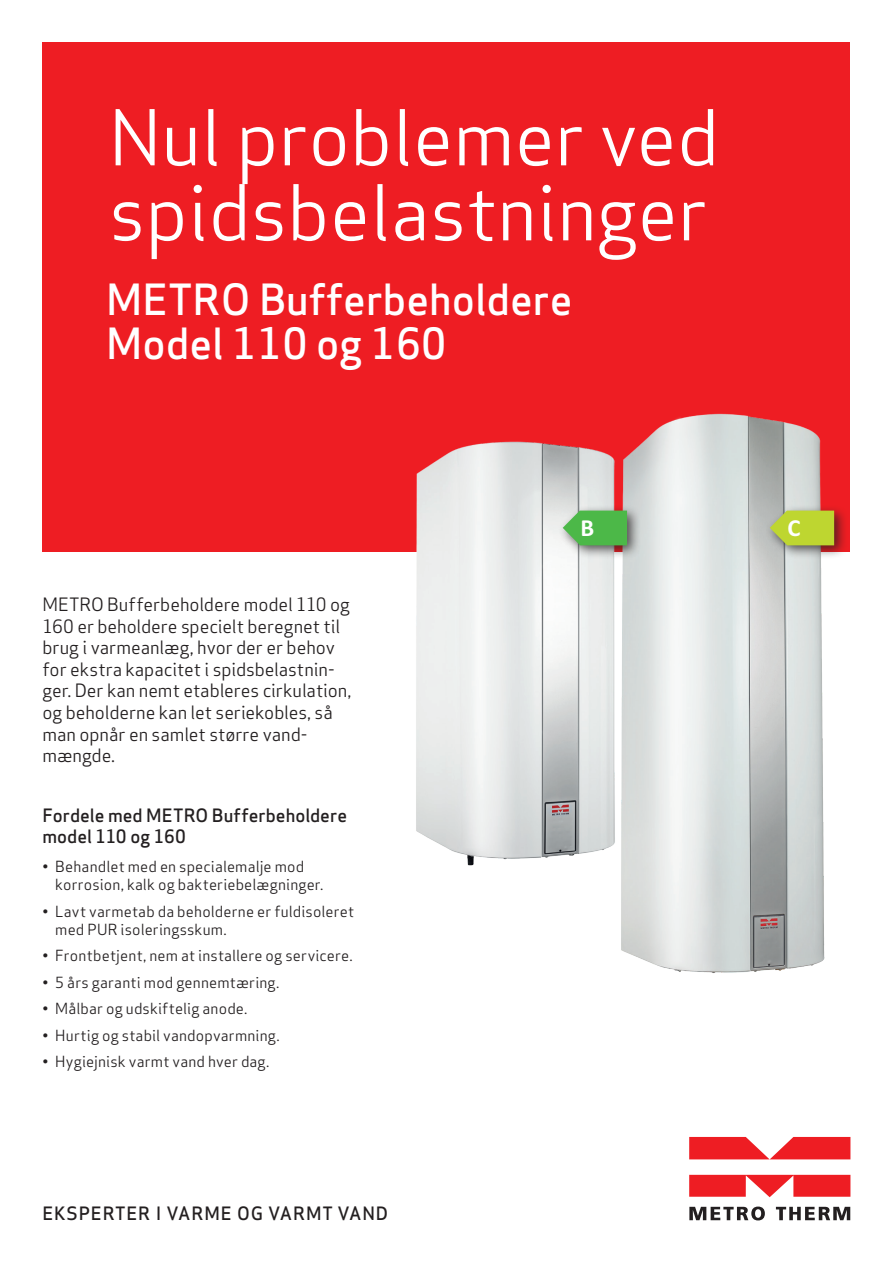
<style>
.page{position:relative;width:893px;height:1263px;background:#fff}
.page>*{position:absolute;margin:0;border:0;box-sizing:border-box;transform-origin:0 0}
.t1{font:75px/75px "Apex Sans";color:#fff}
.t2{font:500 42px/43.5px "Apex Sans";color:#fff}
.t3{font:700 24.6px "Calibri";color:#fff}
._3___Bodytxt{font:18px/21.6px "Apex Sans";letter-spacing:-.005em;color:#231f20}
._3___Bodytxt-2{font:500 18px/21px "Apex Sans";letter-spacing:.005em;color:#231f20}
._3___Bodytxt-3{font:500 18px "Apex Sans";letter-spacing:.05em;color:#231f20}
.t4{font:15px/18px "Apex Sans";letter-spacing:.01em;color:#231f20}
</style>
<div class="page">
<div style="left:43px;top:43px;width:807px;height:509px;background:#ee1d23"></div>
<svg style="left:689px;top:1206px;width:76px;height:14px"></svg>
<svg style="left:776px;top:1207px;width:74px;height:13px"></svg>
<svg style="left:689px;top:1175px;width:161px;height:22px;background:#f03f44"></svg>
<svg style="left:689px;top:1137px;width:161px;height:22px;background:#f03f44"></svg>
<img style="left:621px;top:413px;width:204px;height:560px">
<div style="left:765px;top:504px;width:83px;height:55px;background:#231f20;opacity:.75"></div>
<svg style="left:770px;top:511px;width:64px;height:34px;background:#bbd03f"></svg>
<img style="left:416px;top:433px;width:214px;height:446px">
<div style="left:557px;top:504px;width:84px;height:55px;background:#231f20;opacity:.75"></div>
<svg style="left:563px;top:511px;width:64px;height:34px;background:#5ebc5a"></svg>
<p class="t1" style="left:109px;top:93px;width:612px">Nul problemer ved spidsbelastninger</p>
<p class="t2" style="left:106px;top:273px;width:468px">METRO Bufferbeholdere<br>Model 110 og 160</p>
<p class="_3___Bodytxt" style="left:43px;top:592px;width:309px">METRO Bufferbeholdere model 110 og</p>
<p class="_3___Bodytxt" style="left:43px;top:613px;width:299px">160 er beholdere specielt beregnet til</p>
<p class="_3___Bodytxt" style="left:43px;top:635px;width:294px">brug i varmeanlæg, hvor der er behov</p>
<p class="_3___Bodytxt" style="left:43px;top:657px;width:310px">for ekstra kapacitet i spidsbelastnin&shy;ger. Der kan nemt etableres cirkulation,</p>
<p class="_3___Bodytxt" style="left:43px;top:700px;width:292px">og beholderne kan let seriekobles, så</p>
<p class="_3___Bodytxt" style="left:43px;top:721px;width:266px">man opnår en samlet større vand&shy;mængde.</p>
<p class="_3___Bodytxt-2" style="left:43px;top:802px;width:306px">Fordele med METRO Bufferbeholdere model 110 og 160</p>
<p class="t4" style="left:55px;top:856px;width:270px;text-indent:-13px">• Behandlet med en specialemalje mod korrosion, kalk og bakteriebelægninger.</p>
<p class="t4" style="left:55px;top:901px;width:300px;text-indent:-13px">• Lavt varmetab da beholderne er fuldisoleret med PUR isoleringsskum.</p>
<p class="t4" style="left:43px;top:945px;width:312px">• Frontbetjent, nem at installere og servicere.</p>
<p class="t4" style="left:43px;top:972px;width:238px">• 5 års garanti mod gennemtæring.</p>
<p class="t4" style="left:43px;top:998px;width:206px">• Målbar og udskiftelig anode.</p>
<p class="t4" style="left:43px;top:1025px;width:239px">• Hurtig og stabil vandopvarmning.</p>
<p class="t4" style="left:43px;top:1051px;width:228px">• Hygiejnisk varmt vand hver dag.</p>
<p class="_3___Bodytxt-3" style="left:43px;top:1198px;width:347px">EKSPERTER I VARME OG VARMT VAND</p>
<p class="t3" style="left:580px;top:512px;width:15px">B</p>
<p class="t3" style="left:787px;top:512px;width:15px">C</p>
</div>
